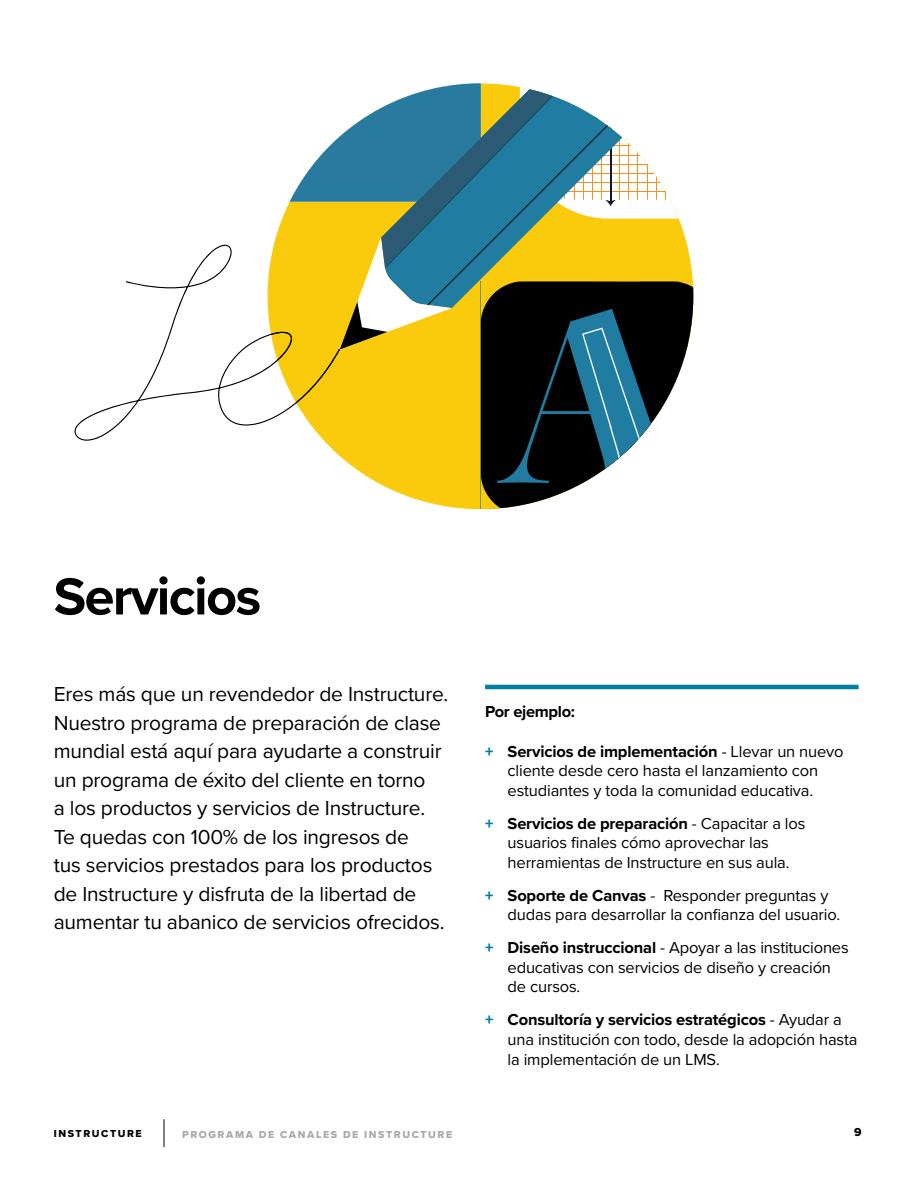
<style>
.page{position:relative;width:918px;height:1188px;background:#fff}
.page>*{position:absolute;margin:0;border:0;box-sizing:border-box;transform-origin:0 0}
.t1{font:700 54px "Proxima Nova";letter-spacing:-.03em;color:#000}
.t2{font:21px/28.5px "Proxima Nova";letter-spacing:-.01em;color:#000}
.t3{font:16.5px/19.5px "Proxima Nova";letter-spacing:-.01em;color:#000}
.t4{font:700 16.5px "Proxima Nova";letter-spacing:-.02em;color:#000}
.t5{font:12px "Proxima Nova Extrabld";color:#000}
.t6{font:10.5px "Proxima Nova Extrabld";letter-spacing:.15em;color:#a7a9ac}
.t7{font:10.5px "Proxima Nova Extrabld";letter-spacing:.15em;color:#000}
.s1{font-family:"Proxima Nova Extrabld";color:#017da6}
.s2{font-weight:700}
</style>
<div class="page">
<svg style="left:164px;top:1119px;width:1px;height:28px"></svg>
<hr style="left:485px;top:685px;width:374px;height:4px;background:#017da6">
<svg style="left:273px;top:83px;width:420px;height:426px"></svg>
<svg style="left:75px;top:245px;width:265px;height:196px"></svg>
<h1 class="t1" style="left:54px;top:556px;width:209px">Servicios</h1>
<p class="t2" style="left:54px;top:679px;width:396px">Eres más que un revendedor de Instructure.<br>Nuestro programa de preparación de clase mundial está aquí para ayudarte a construir un programa de éxito del cliente en torno<br>a los productos y servicios de Instructure.<br>Te quedas con 100% de los ingresos de<br>tus servicios prestados para los productos de Instructure y disfruta de la libertad de aumentar tu abanico de servicios ofrecidos.</p>
<p class="t4" style="left:485px;top:699px;width:91px">Por ejemplo:</p>
<p class="t3" style="left:485px;top:741px;width:360px;text-align:center"><span class="s1">+</span> <span class="s2">Servicios de implementación</span> - Llevar un nuevo cliente desde cero hasta el lanzamiento con estudiantes y toda la comunidad educativa.</p>
<p class="t3" style="left:508px;top:813px;width:299px;text-indent:-23px"><span class="s1">+</span> <span class="s2">Servicios de preparación</span> - Capacitar a los usuarios finales cómo aprovechar las herramientas de Instructure en sus aula.</p>
<p class="t3" style="left:508px;top:885px;width:334px;text-indent:-23px"><span class="s1">+</span> <span class="s2">Soporte de Canvas</span> - Responder preguntas y dudas para desarrollar la confianza del usuario.</p>
<p class="t3" style="left:508px;top:938px;width:343px;text-indent:-23px"><span class="s1">+</span> <span class="s2">Diseño instruccional</span> - Apoyar a las instituciones educativas con servicios de diseño y creación de cursos.</p>
<p class="t3" style="left:508px;top:1010px;width:351px;text-indent:-23px"><span class="s1">+</span> <span class="s2">Consultoría y servicios estratégicos</span> - Ayudar a una institución con todo, desde la adopción hasta la implementación de un LMS.</p>
<p class="t7" style="left:54px;top:1126px;width:90px">INSTRUCTURE</p>
<p class="t6" style="left:182px;top:1127px;width:272px">PROGRAMA DE CANALES DE INSTRUCTURE</p>
<p class="t5" style="left:854px;top:1123px;width:9px">9</p>
</div>
